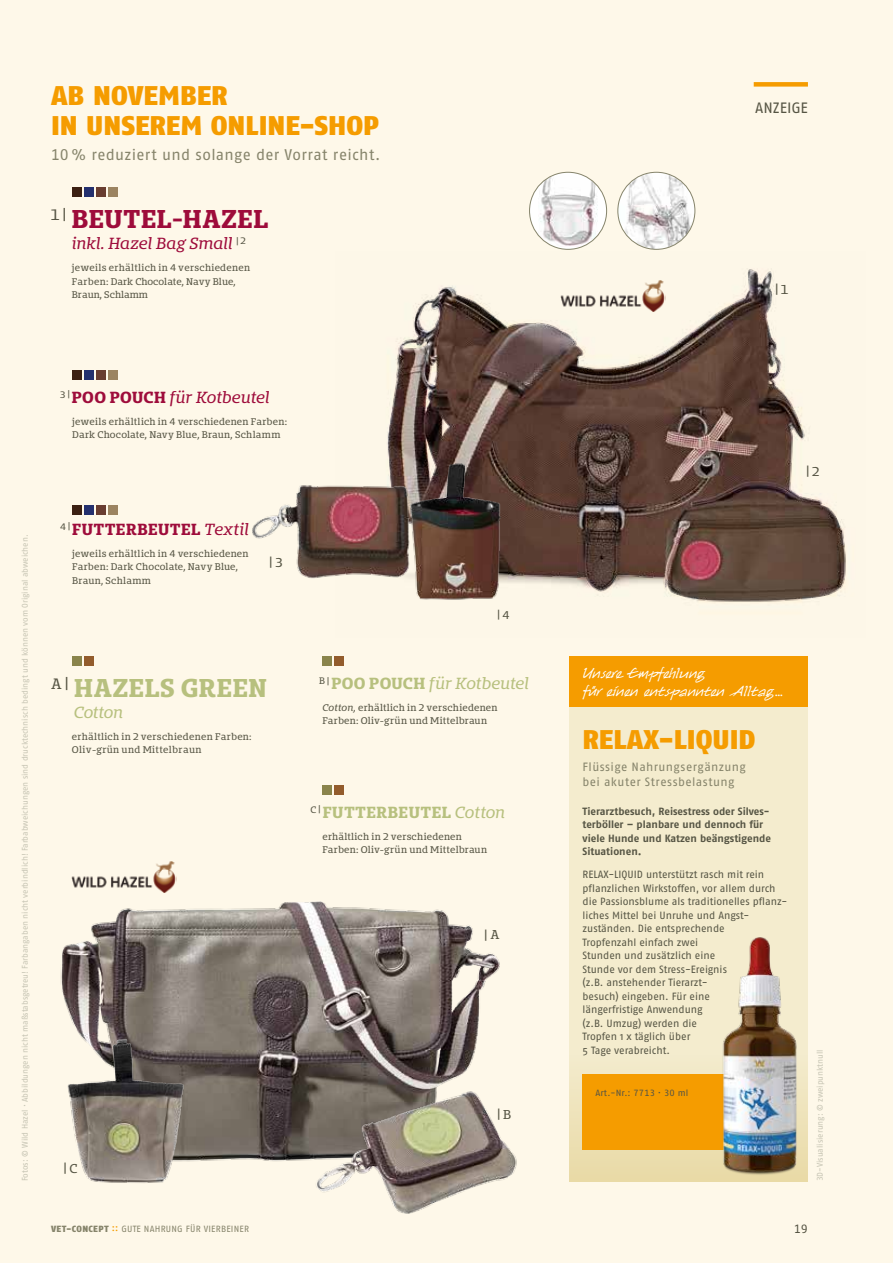
<style>
.page{position:relative;width:893px;height:1263px;background:#fef8e9}
.page>*{position:absolute;margin:0;border:0;box-sizing:border-box;transform-origin:0 0}
.t1{font:27px/30px "Fago No Black Lf";color:#f59c00}
.t2{font:700 24px "Bommer Slab";letter-spacing:.015em;color:#9e0c3b}
.t3{font:700 24px "Bommer Slab";letter-spacing:.015em;color:#b7c07e}
.t4{font:15.45px "Fago No Regular Tf";letter-spacing:.02em;color:#86846b}
.t5{font:italic 15px "Bommer Slab";letter-spacing:-.015em;color:#9e0c3b}
.t6{font:15px/18px "Harico Handwriting";letter-spacing:.01em;color:#fff}
.t7{font:italic 15px "Bommer Slab";letter-spacing:-.02em;color:#b7c07e}
.t8{font:700 15px "Bommer Slab";letter-spacing:.025em;color:#9e0c3b}
.t9{font:700 15px "Bommer Slab";letter-spacing:.025em;color:#b7c07e}
.t10{font:15px "Fago No Regular Tf";letter-spacing:-.005em;color:#565544}
.t11{font:12px/15px "Fago No Regular Tf";letter-spacing:.035em;color:#86846b}
.t12{font:12px "Bommer Slab";color:#565544}
.t13{font:12px "Fago No Regular Tf";color:#565544}
.t14{font:10.5px/13.5px "Fago No";letter-spacing:-.005em;color:#565544}
.t15{font:10.5px/13.5px "Fago No Bold Lf";color:#565544}
.t16{font:10.5px "Bommer Slab";color:#565544}
.t17{font:9px/13.5px "Bommer Slab";letter-spacing:.03em;color:#565544}
.t18{font:9px "Fago No Regular Tf";letter-spacing:.025em;color:#86846b}
.t19{font:9px "Fago No Regular Tf";letter-spacing:.01em;color:#565544}
.t20{font:8.25px "Fago No Regular Tf";letter-spacing:-.005em;color:#c6c4b3}
.s1{font-weight:700;font-style:normal}
.s2{font-weight:400;font-style:italic}
.s3{font-style:italic}
.s4{font-family:"Fago No Black Lf"}
.s5{font-family:"Fago No Med";color:#f59c00}
</style>
<div class="page">
<div style="left:570px;top:656px;width:238px;height:525px;background:#f4ecce"></div>
<svg style="left:570px;top:1074px;width:134px;height:107px;fill:#eadcac"></svg>
<div style="left:583px;top:1074px;width:186px;height:76px;background:#f59c00"></div>
<img style="left:387px;top:269px;width:459px;height:334px">
<img style="left:252px;top:481px;width:153px;height:99px">
<img style="left:405px;top:460px;width:100px;height:142px">
<img style="left:60px;top:876px;width:440px;height:286px">
<img style="left:60px;top:1004px;width:141px;height:179px">
<img style="left:293px;top:1063px;width:224px;height:151px">
<div style="left:529px;top:172px;width:78px;height:77px;background:#fff;border-radius:50%"></div>
<img style="left:538px;top:173px;width:60px;height:74px">
<div style="left:529px;top:172px;width:78px;height:78px;border:1px solid #86846b;border-radius:50%"></div>
<img style="left:618px;top:173px;width:77px;height:76px;border-radius:37px">
<div style="left:618px;top:172px;width:77px;height:78px;border:1px solid #86846b;border-radius:50%"></div>
<img style="left:704px;top:937px;width:104px;height:245px">
<div style="left:570px;top:656px;width:238px;height:51px;background:#f59c00"></div>
<div style="left:754px;top:82px;width:54px;height:5px;background:#f59c00"></div>
<div style="left:72px;top:188px;width:10px;height:9px;background:#3c2012"></div>
<div style="left:108px;top:188px;width:10px;height:9px;background:#9c8461"></div>
<div style="left:84px;top:188px;width:10px;height:9px;background:#24306e"></div>
<div style="left:96px;top:188px;width:10px;height:9px;background:#693d30"></div>
<div style="left:72px;top:656px;width:10px;height:10px;background:#8a844b"></div>
<div style="left:84px;top:656px;width:10px;height:10px;background:#935c2c"></div>
<div style="left:322px;top:656px;width:10px;height:10px;background:#8a844b"></div>
<div style="left:334px;top:656px;width:10px;height:10px;background:#935c2c"></div>
<div style="left:72px;top:370px;width:10px;height:10px;background:#3c2012"></div>
<div style="left:108px;top:370px;width:10px;height:10px;background:#9c8461"></div>
<div style="left:84px;top:370px;width:10px;height:10px;background:#24306e"></div>
<div style="left:96px;top:370px;width:10px;height:10px;background:#693d30"></div>
<div style="left:73px;top:505px;width:9px;height:9px;background:#3c2012"></div>
<div style="left:109px;top:505px;width:9px;height:9px;background:#9c8461"></div>
<div style="left:85px;top:505px;width:9px;height:9px;background:#24306e"></div>
<div style="left:97px;top:505px;width:9px;height:9px;background:#693d30"></div>
<div style="left:323px;top:785px;width:9px;height:9px;background:#8a844b"></div>
<div style="left:335px;top:785px;width:9px;height:9px;background:#935c2c"></div>
<img style="left:70px;top:861px;width:106px;height:33px">
<img style="left:559px;top:278px;width:106px;height:34px">
<h1 class="t1" style="left:51px;top:80px;width:330px">AB NOVEMBER<br>IN UNSEREM ONLINE-SHOP</h1>
<h3 class="t4" style="left:51px;top:145px;width:331px">10 % reduziert und solange der Vorrat reicht.</h3>
<h2 class="t2" style="left:51px;top:201px;width:219px"><sup>1</sup> <sup>|</sup> BEUTEL-HAZEL</h2>
<h3 class="t5" style="left:72px;top:233px;width:176px">inkl. Hazel Bag Small <sup>|</sup> <sup>2</sup></h3>
<p class="t17" style="left:72px;top:261px;width:180px">jeweils erhältlich in 4 verschiedenen<br>Farben: Dark Chocolate, Navy Blue,<br>Braun, Schlamm</p>
<h3 class="t10" style="left:755px;top:99px;width:54px">ANZEIGE</h3>
<h3 class="t12" style="left:775px;top:280px;width:14px">| 1</h3>
<p class="t20" style="left:20px;top:1181px;width:648px;rotate:-90deg">Fotos: © Wild Hazel · Abbildungen nicht maßstabsgetreu! Farbangaben nicht verbindlich! Farbabweichungen sind drucktechnisch bedingt und können vom Original abweichen.</p>
<h3 class="t5" style="left:60px;top:387px;width:211px"><sup>3</sup> <sup>|</sup> <span class="s1">POO POUCH</span> für Kotbeutel</h3>
<p class="t17" style="left:72px;top:415px;width:216px">jeweils erhältlich in 4 verschiedenen Farben:<br>Dark Chocolate, Navy Blue, Braun, Schlamm</p>
<h3 class="t8" style="left:60px;top:518px;width:190px"><sup>4</sup> <sup>|</sup> FUTTERBEUTEL <span class="s2">Textil</span></h3>
<p class="t17" style="left:72px;top:546px;width:178px">jeweils erhältlich in 4 verschiedenen<br>Farben: Dark Chocolate, Navy Blue,<br>Braun, Schlamm</p>
<h3 class="t12" style="left:270px;top:553px;width:14px">| 3</h3>
<h2 class="t3" style="left:51px;top:670px;width:217px"><sup>A</sup> <sup>|</sup> HAZELS GREEN</h2>
<h3 class="t7" style="left:74px;top:701px;width:51px">Cotton</h3>
<p class="t17" style="left:72px;top:730px;width:181px">erhältlich in 2 verschiedenen Farben:<br>Oliv-grün und Mittelbraun</p>
<p class="t16" style="left:497px;top:607px;width:13px">| 4</p>
<h3 class="t7" style="left:319px;top:673px;width:212px"><sup>B</sup> <sup>|</sup> <span class="s1">POO POUCH</span> für Kotbeutel</h3>
<p class="t17" style="left:322px;top:701px;width:177px"><span class="s3">Cotton,</span> erhältlich in 2 verschiedenen<br>Farben: Oliv-grün und Mittelbraun</p>
<h3 class="t9" style="left:310px;top:801px;width:196px"><sup>C</sup> <sup>|</sup> FUTTERBEUTEL <span class="s2">Cotton</span></h3>
<p class="t17" style="left:322px;top:829px;width:166px">erhältlich in 2 verschiedenen<br>Farben: Oliv-grün und Mittelbraun</p>
<h3 class="t12" style="left:485px;top:926px;width:16px">| A</h3>
<h3 class="t12" style="left:64px;top:1159px;width:15px">| C</h3>
<h3 class="t12" style="left:497px;top:1105px;width:15px">| B</h3>
<h3 class="t12" style="left:806px;top:462px;width:15px">| 2</h3>
<h3 class="t6" style="left:583px;top:665px;width:202px">Unsere Empfehlung<br>für einen entspannten Alltag…</h3>
<h1 class="t1" style="left:583px;top:724px;width:175px">RELAX-LIQUID</h1>
<h3 class="t11" style="left:583px;top:760px;width:165px">Flüssige Nahrungsergänzung bei akuter Stressbelastung</h3>
<p class="t15" style="left:583px;top:804px;width:190px">Tierarztbesuch, Reisestress oder Silves&shy;terböller – planbare und dennoch für viele Hunde und Katzen beängstigende Situationen.</p>
<p class="t14" style="left:583px;top:867px;width:204px">RELAX-LIQUID unterstützt rasch mit rein pflanzlichen Wirkstoffen, vor allem durch die Passionsblume als traditionelles pflanz&shy;liches Mittel bei Unruhe und Angst&shy;zuständen. Die entsprechende<br>Tropfenzahl einfach zwei<br>Stunden und zusätzlich eine<br>Stunde vor dem Stress-Ereignis<br>(z.B. anstehender Tierarzt-<br>besuch) eingeben. Für eine<br>längerfristige Anwendung<br>(z.B. Umzug) werden die<br>Tropfen 1 x täglich über<br>5 Tage verabreicht.</p>
<p class="t19" style="left:595px;top:1088px;width:94px">Art.-Nr.: 7713 · 30 ml</p>
<p class="t20" style="left:815px;top:1181px;width:134px;rotate:-90deg">3D-Visualisierung: © zweipunktnull</p>
<p class="t18" style="left:51px;top:1223px;width:200px"><span class="s4">VET-CONCEPT</span> <span class="s5">::</span> GUTE NAHRUNG FÜR VIERBEINER</p>
<h3 class="t13" style="left:794px;top:1222px;width:15px">19</h3>
</div>
